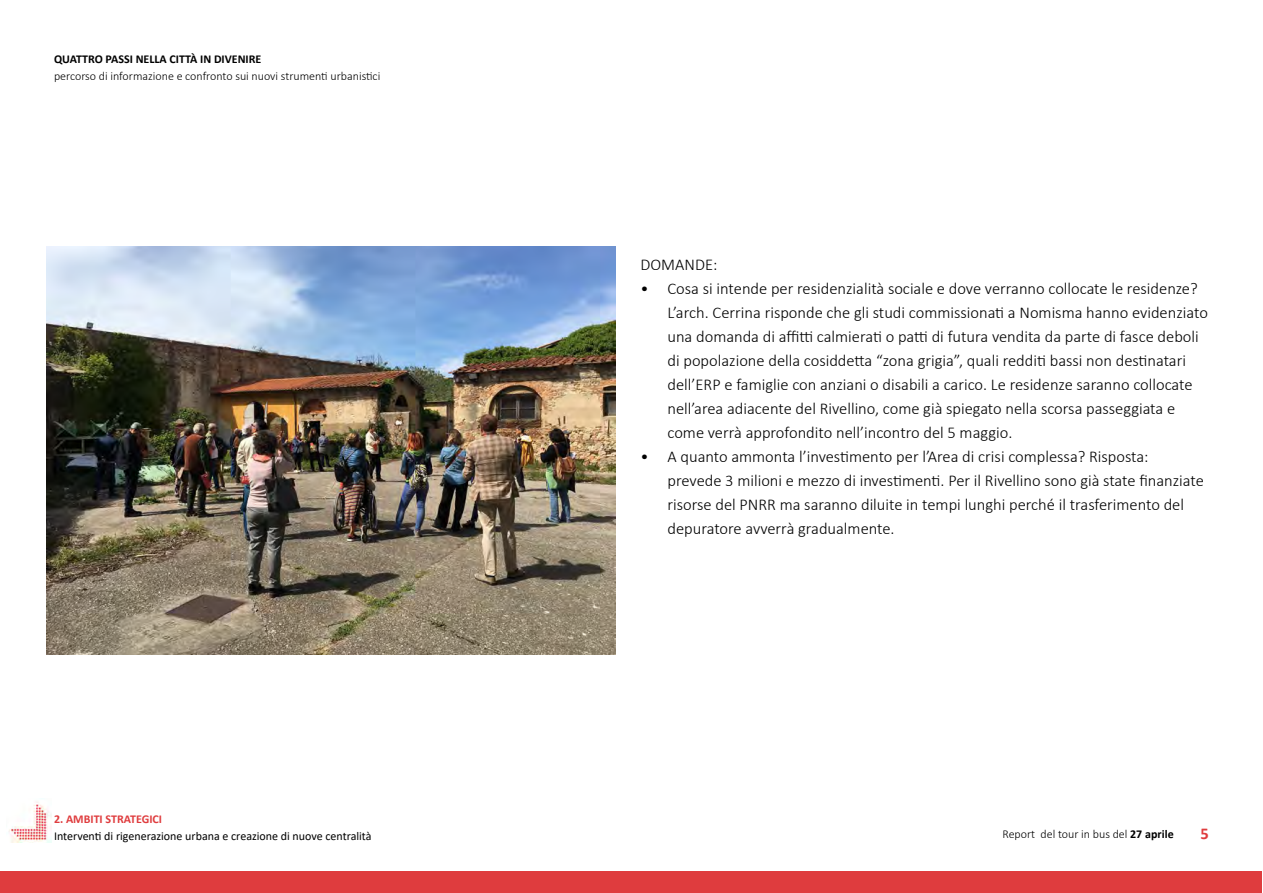
<style>
.page{position:relative;width:1263px;height:893px;background:#fff}
.page>*{position:absolute;margin:0;border:0;box-sizing:border-box;transform-origin:0 0}
.t1{font:300 16.5px/24px "Calibri";color:#000}
.t2{font:700 16.5px "Calibri";color:#df3c3e}
.t3{font:300 12px "Calibri";color:#000}
.t4{font:12px "Calibri";color:#000}
.t5{font:700 12px "Calibri";color:#000}
.t6{font:700 12px "Calibri";color:#df3c3e}
.s1{font-weight:700}
</style>
<div class="page">
<div style="left:1px;top:872px;width:1261px;height:21px;background:#df3c3e"></div>
<img style="left:9px;top:798px;width:42px;height:44px">
<img style="left:47px;top:246px;width:568px;height:408px">
<p class="t5" style="left:54px;top:51px;width:209px">QUATTRO PASSI NELLA CITTÀ IN DIVENIRE</p>
<p class="t3" style="left:54px;top:68px;width:328px">percorso di informazione e confronto sui nuovi strumenti urbanistici</p>
<p class="t1" style="left:640px;top:252px;width:78px">DOMANDE:</p>
<p class="t1" style="left:667px;top:276px;width:542px;text-indent:-27px">• Cosa si intende per residenzialità sociale e dove verranno collocate le residenze?<br>L’arch. Cerrina risponde che gli studi commissionati a Nomisma hanno evidenziato una domanda di affitti calmierati o patti di futura vendita da parte di fasce deboli di popolazione della cosiddetta “zona grigia”, quali redditi bassi non destinatari dell’ERP e famiglie con anziani o disabili a carico. Le residenze saranno collocate nell’area adiacente del Rivellino, come già spiegato nella scorsa passeggiata e come verrà approfondito nell’incontro del 5 maggio.</p>
<p class="t1" style="left:667px;top:444px;width:538px;text-indent:-27px">• A quanto ammonta l’investimento per l’Area di crisi complessa? Risposta: prevede 3 milioni e mezzo di investimenti. Per il Rivellino sono già state finanziate risorse del PNRR ma saranno diluite in tempi lunghi perché il trasferimento del depuratore avverrà gradualmente.</p>
<p class="t6" style="left:54px;top:811px;width:110px">2. AMBITI STRATEGICI</p>
<p class="t4" style="left:54px;top:827px;width:319px">Interventi di rigenerazione urbana e creazione di nuove centralità</p>
<p class="t3" style="left:1002px;top:826px;width:173px">Report del tour in bus del <span class="s1">27 aprile</span></p>
<p class="t2" style="left:1200px;top:822px;width:10px">5</p>
</div>
